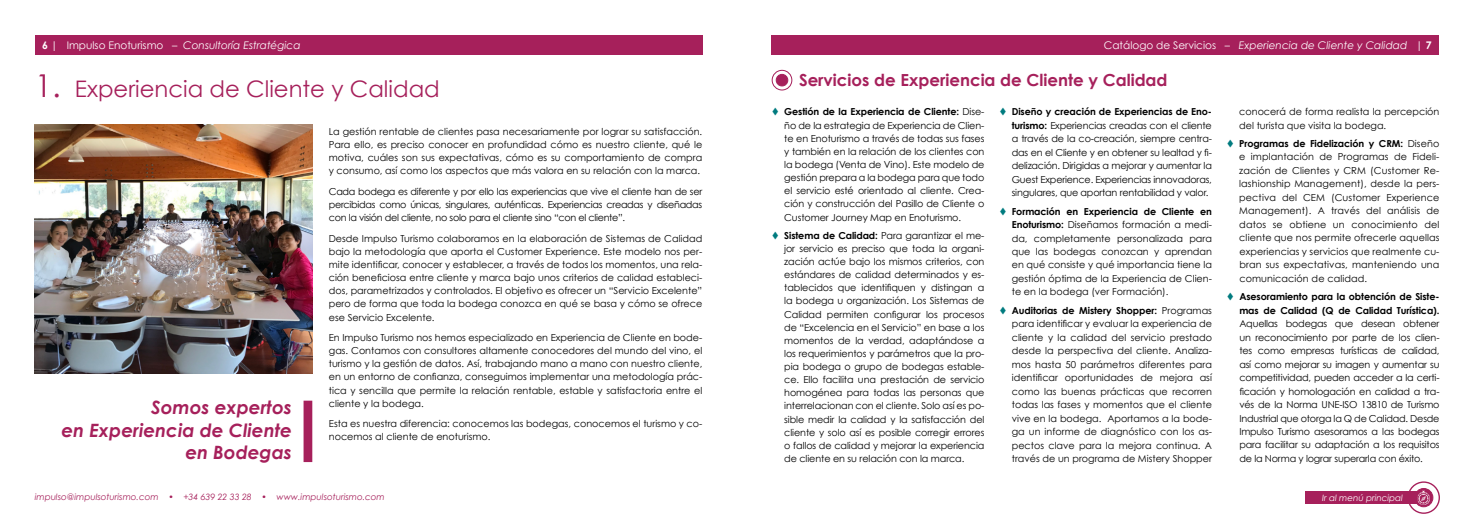
<style>
.page{position:relative;width:1474px;height:521px;background:#fff}
.page>*{position:absolute;margin:0;border:0;box-sizing:border-box;transform-origin:0 0}
.t1{font:22.75px "Century Gothic";color:#a6205b}
.t2{font:italic 700 18.38px/22.1px "Century Gothic";color:#a6205b;text-align:right}
.t3{font:700 16.62px "Century Gothic";color:#a6205b}
.t4{font:italic 10.5px "Century Gothic";color:#fff}
.t5{font:9.62px/13.5px "Century Gothic";color:#000;text-align:justify}
.t6{font:700 9.62px/13.5px "Century Gothic";letter-spacing:-.01em;color:#000;text-align:right}
.t7{font:italic 8.75px "Century Gothic";color:#a6205b}
.t8{font:italic 8.75px "Century Gothic";color:#fff}
.s1{font-weight:700;font-style:normal}
.s2{font-style:normal}
.s3{font-size:31.5px}
.s4{color:#007b7f}
.s5{font-weight:700}
</style>
<div class="page">
<div style="left:35px;top:35px;width:667px;height:20px;background:#a6205b"></div>
<div style="left:1305px;top:491px;width:120px;height:13px;background:#a6205b"></div>
<div style="left:1407px;top:481px;width:32px;height:33px;border:1px solid #a6205b;border-radius:50%"></div>
<svg style="left:1414px;top:488px;width:18px;height:19px"></svg>
<svg style="left:1417px;top:491px;width:12px;height:13px"></svg>
<div style="left:1414px;top:488px;width:19px;height:19px;border:1px solid #a6205b;border-radius:50%"></div>
<div style="left:771px;top:35px;width:668px;height:20px;background:#a6205b"></div>
<img style="left:35px;top:124px;width:277px;height:249px">
<div style="left:771px;top:70px;width:21px;height:20px;border:1px solid #a6205b;border-radius:50%"></div>
<div style="left:776px;top:74px;width:11px;height:12px;background:#a6205b;border-radius:50%"></div>
<div style="left:776px;top:74px;width:12px;height:12px;border:1px solid #a6205b;border-radius:50%"></div>
<div style="left:303px;top:401px;width:9px;height:61px;background:#a6205b"></div>
<p class="t4" style="left:42px;top:38px;width:260px"><span class="s1">6</span> <span class="s2">| Impulso Enoturismo –</span> Consultoría Estratégica</p>
<p class="t4" style="left:1103px;top:38px;width:329px"><span class="s2">Catálogo de Servicios –</span> Experiencia de Cliente y Calidad <span class="s2">|</span> <span class="s1">7</span></p>
<h1 class="t1" style="left:35px;top:75px;width:406px"><span class="s3">1.</span> Experiencia de Cliente y Calidad</h1>
<h3 class="t3" style="left:799px;top:70px;width:370px">Servicios de Experiencia de Cliente y Calidad</h3>
<h2 class="t2" style="left:61px;top:396px;width:232px">Somos expertos<br>en Experiencia de Cliente en Bodegas</h2>
<p class="t5" style="left:329px;top:125px;width:375px;line-height:13.1px">La gestión rentable de clientes pasa necesariamente por lograr su satisfacción.<br>Para ello, es preciso conocer en profundidad cómo es nuestro cliente, qué le motiva, cuáles son sus expectativas, cómo es su comportamiento de compra y consumo, así como los aspectos que más valora en su relación con la marca.</p>
<p class="t5" style="left:329px;top:185px;width:375px;line-height:13.1px">Cada bodega es diferente y por ello las experiencias que vive el cliente han de ser percibidas como únicas, singulares, auténticas. Experiencias creadas y diseñadas con la visión del cliente, no solo para el cliente sino “con el cliente”.</p>
<p class="t5" style="left:329px;top:231px;width:375px;line-height:13.1px">Desde Impulso Turismo colaboramos en la elaboración de Sistemas de Calidad bajo la metodología que aporta el Customer Experience. Este modelo nos per&shy;mite identificar, conocer y establecer, a través de todos los momentos, una rela&shy;ción beneficiosa entre cliente y marca bajo unos criterios de calidad estableci&shy;dos, parametrizados y controlados. El objetivo es ofrecer un “Servicio Excelente” pero de forma que toda la bodega conozca en qué se basa y cómo se ofrece ese Servicio Excelente.</p>
<p class="t5" style="left:329px;top:331px;width:375px;line-height:13.1px">En Impulso Turismo nos hemos especializado en Experiencia de Cliente en bode&shy;gas. Contamos con consultores altamente conocedores del mundo del vino, el turismo y la gestión de datos. Así, trabajando mano a mano con nuestro cliente, en un entorno de confianza, conseguimos implementar una metodología prác&shy;tica y sencilla que permite la relación rentable, estable y satisfactoria entre el cliente y la bodega.</p>
<p class="t5" style="left:329px;top:417px;width:375px;line-height:13.1px">Esta es nuestra diferencia: conocemos las bodegas, conocemos el turismo y co&shy;nocemos al cliente de enoturismo.</p>
<p class="t5" style="left:784px;top:105px;width:202px;line-height:13.1px;text-indent:-12px"><span class="s4">▼</span> <span class="s5">Gestión de la Experiencia de Cliente:</span> Dise&shy;ño de la estrategia de Experiencia de Clien&shy;te en Enoturismo a través de todas sus fases y también en la relación de los clientes con la bodega (Venta de Vino). Este modelo de gestión prepara a la bodega para que todo el servicio esté orientado al cliente. Crea&shy;ción y construcción del Pasillo de Cliente o Customer Journey Map en Enoturismo.</p>
<p class="t5" style="left:784px;top:228px;width:202px;line-height:13.1px;text-indent:-12px"><span class="s4">▼</span> <span class="s5">Sistema de Calidad:</span> Para garantizar el me&shy;jor servicio es preciso que toda la organi&shy;zación actúe bajo los mismos criterios, con estándares de calidad determinados y es&shy;tablecidos que identifiquen y distingan a la bodega u organización. Los Sistemas de Calidad permiten configurar los procesos de “Excelencia en el Servicio” en base a los momentos de la verdad, adaptándose a los requerimientos y parámetros que la pro&shy;pia bodega o grupo de bodegas estable&shy;ce. Ello facilita una prestación de servicio homogénea para todas las personas que interrelacionan con el cliente. Solo así es po&shy;sible medir la calidad y la satisfacción del cliente y solo así es posible corregir errores o fallos de calidad y mejorar la experiencia de cliente en su relación con la marca.</p>
<p class="t5" style="left:1011px;top:105px;width:202px;text-indent:-12px"><span class="s4">▼</span> <span class="s5">Diseño y creación de Experiencias de Eno&shy;turismo:</span> Experiencias creadas con el cliente a través de la co-creación, siempre centra&shy;das en el Cliente y en obtener su lealtad y fi&shy;delización. Dirigidas a mejorar y aumentar la Guest Experience. Experiencias innovadoras, singulares, que aportan rentabilidad y valor.</p>
<p class="t5" style="left:1011px;top:204px;width:202px;text-indent:-12px"><span class="s4">▼</span> <span class="s5">Formación en Experiencia de Cliente en Enoturismo:</span> Diseñamos formación a medi&shy;da, completamente personalizada para que las bodegas conozcan y aprendan en qué consiste y qué importancia tiene la gestión óptima de la Experiencia de Clien&shy;te en la bodega (ver Formación).</p>
<p class="t5" style="left:1011px;top:303px;width:202px;text-indent:-12px"><span class="s4">▼</span> <span class="s5">Auditorias de Mistery Shopper:</span> Programas para identificar y evaluar la experiencia de cliente y la calidad del servicio prestado desde la perspectiva del cliente. Analiza&shy;mos hasta 50 parámetros diferentes para identificar oportunidades de mejora así como las buenas prácticas que recorren todas las fases y momentos que el cliente vive en la bodega. Aportamos a la bode&shy;ga un informe de diagnóstico con los as&shy;pectos clave para la mejora continua. A través de un programa de Mistery Shopper</p>
<p class="t5" style="left:1239px;top:105px;width:202px">conocerá de forma realista la percepción del turista que visita la bodega.</p>
<p class="t5" style="left:1239px;top:137px;width:202px;text-indent:-12px"><span class="s4">▼</span> <span class="s5">Programas de Fidelización y CRM:</span> Diseño e implantación de Programas de Fideli&shy;zación de Clientes y CRM (Customer Re&shy;lashionship Management), desde la pers&shy;pectiva del CEM (Customer Experience Management). A través del análisis de datos se obtiene un conocimiento del cliente que nos permite ofrecerle aquellas experiencias y servicios que realmente cu&shy;bran sus expectativas, manteniendo una comunicación de calidad.</p>
<p class="t6" style="left:1226px;top:290px;width:214px"><span class="s4">▼</span> Asesoramiento para la obtención de Siste&shy;mas de Calidad (Q de Calidad Turística).</p>
<p class="t5" style="left:1239px;top:317px;width:202px">Aquellas bodegas que desean obtener un reconocimiento por parte de los clien&shy;tes como empresas turísticas de calidad, así como mejorar su imagen y aumentar su competitividad, pueden acceder a la certi&shy;ficación y homologación en calidad a tra&shy;vés de la Norma UNE-ISO 13810 de Turismo Industrial que otorga la Q de Calidad. Desde Impulso Turismo asesoramos a las bodegas para facilitar su adaptación a los requisitos de la Norma y lograr superarla con éxito.</p>
<p class="t7" style="left:35px;top:492px;width:351px">impulso@impulsoturismo.com • +34 639 22 33 28 • www.impulsoturismo.com</p>
<p class="t8" style="left:1321px;top:492px;width:82px">Ir al menú principal</p>
</div>
